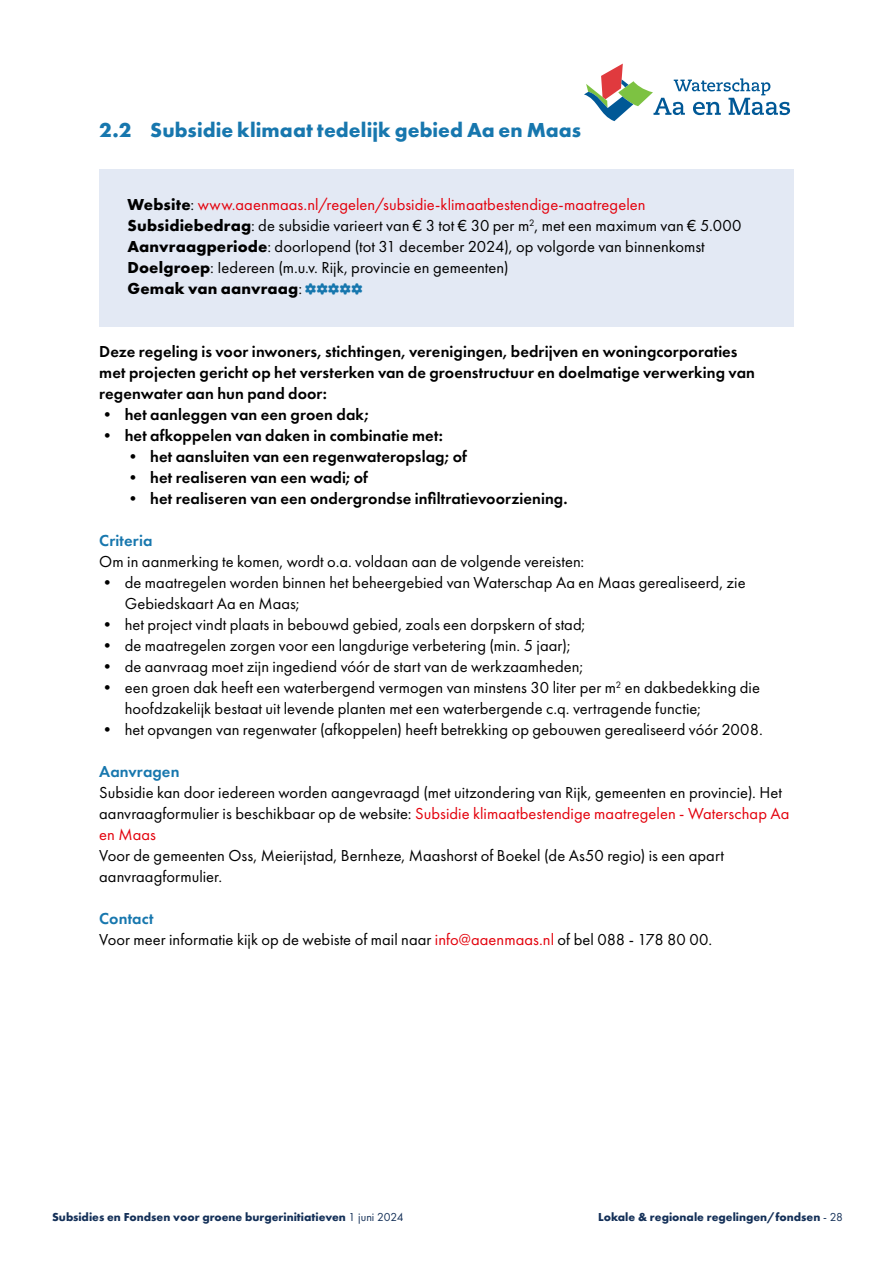
<style>
.page{position:relative;width:893px;height:1263px;background:#fff}
.page>*{position:absolute;margin:0;border:0;box-sizing:border-box;transform-origin:0 0}
.t1{font:700 21px "Futura PT";letter-spacing:.005em;color:#1777ae}
.Platte_tekst_-_11_14_pt{font:16.5px/21px "Futura PT";letter-spacing:.005em;color:#000}
.Platte_tekst_-_11_14_pt-2{font:600 16.5px/21px "Futura PT";letter-spacing:.005em;color:#000}
.Kadertekst_blauw_-_11_14pt{font:16.5px "Futura PT";letter-spacing:.005em;color:#000}
.Kadertekst_blauw_-_11_14pt-2{font:16.5px "Futura PT";letter-spacing:.005em;color:#e3000b}
.Subkop_3_blauw_-_Demi_ZN{font:600 16.5px "Futura PT";letter-spacing:.005em;color:#1777ae}
.Kadertekst_blauw_-_11_14pt-3{font:700 16.5px "Futura PT";letter-spacing:.01em;color:#000}
.t2{font:700 12px "Futura PT";color:#143058}
.s1{font-weight:700;color:#000}
.s2{color:#000}
.s3{font-weight:700}
.s4{font-weight:400}
.s5{color:#e3000b}
</style>
<div class="page">
<div style="left:99px;top:169px;width:695px;height:73px;background:#e3e9f4"></div>
<div style="left:99px;top:232px;width:695px;height:73px;background:#e3e9f4"></div>
<div style="left:99px;top:251px;width:695px;height:75px;background:#e3e9f4"></div>
<svg style="left:584px;top:64px;width:206px;height:57px"></svg>
<p class="t1" style="left:99px;top:116px;width:483px">2.2 Subsidie klimaat tedelijk gebied Aa en Maas</p>
<p class="Kadertekst_blauw_-_11_14pt-2" style="left:128px;top:195px;width:520px"><span class="s1">Website</span><span class="s2">:</span> www.aaenmaas.nl/regelen/subsidie-klimaatbestendige-maatregelen</p>
<p class="Kadertekst_blauw_-_11_14pt" style="left:128px;top:216px;width:615px"><span class="s3">Subsidiebedrag</span>: de subsidie varieert van € 3 tot € 30 per m<sup>2</sup>, met een maximum van € 5.000</p>
<p class="Kadertekst_blauw_-_11_14pt" style="left:128px;top:237px;width:579px"><span class="s3">Aanvraagperiode</span>: doorlopend (tot 31 december 2024), op volgorde van binnenkomst</p>
<p class="Kadertekst_blauw_-_11_14pt" style="left:128px;top:258px;width:383px"><span class="s3">Doelgroep</span>: Iedereen (m.u.v. Rijk, provincie en gemeenten)</p>
<p class="Kadertekst_blauw_-_11_14pt-3" style="left:128px;top:278px;width:176px">Gemak van aanvraag<span class="s4">:</span></p>
<p class="Platte_tekst_-_11_14_pt-2" style="left:99px;top:341px;width:657px">Deze regeling is voor inwoners, stichtingen, verenigingen, bedrijven en woningcorporaties met projecten gericht op het versterken van de groenstructuur en doelmatige verwerking van regenwater aan hun pand door:</p>
<p class="Platte_tekst_-_11_14_pt-2" style="left:99px;top:404px;width:271px"><span class="s4">•</span> het aanleggen van een groen dak;</p>
<p class="Platte_tekst_-_11_14_pt-2" style="left:99px;top:425px;width:345px"><span class="s4">•</span> het afkoppelen van daken in combinatie met:</p>
<p class="Platte_tekst_-_11_14_pt-2" style="left:125px;top:446px;width:344px"><span class="s4">•</span> het aansluiten van een regenwateropslag; of</p>
<p class="Platte_tekst_-_11_14_pt-2" style="left:125px;top:467px;width:245px"><span class="s4">•</span> het realiseren van een wadi; of</p>
<p class="Platte_tekst_-_11_14_pt-2" style="left:125px;top:488px;width:444px"><span class="s4">•</span> het realiseren van een ondergrondse infiltratievoorziening.</p>
<p class="Subkop_3_blauw_-_Demi_ZN" style="left:99px;top:530px;width:55px">Criteria</p>
<p class="Platte_tekst_-_11_14_pt" style="left:99px;top:551px;width:486px">Om in aanmerking te komen, wordt o.a. voldaan aan de volgende vereisten:</p>
<p class="Platte_tekst_-_11_14_pt" style="left:125px;top:572px;width:622px;text-indent:-26px">• de maatregelen worden binnen het beheergebied van Waterschap Aa en Maas gerealiseerd, zie<br>Gebiedskaart Aa en Maas;</p>
<p class="Platte_tekst_-_11_14_pt" style="left:99px;top:614px;width:488px">• het project vindt plaats in bebouwd gebied, zoals een dorpskern of stad;</p>
<p class="Platte_tekst_-_11_14_pt" style="left:99px;top:635px;width:473px">• de maatregelen zorgen voor een langdurige verbetering (min. 5 jaar);</p>
<p class="Platte_tekst_-_11_14_pt" style="left:99px;top:656px;width:485px">• de aanvraag moet zijn ingediend vóór de start van de werkzaamheden;</p>
<p class="Platte_tekst_-_11_14_pt" style="left:125px;top:677px;width:637px;text-indent:-26px">• een groen dak heeft een waterbergend vermogen van minstens 30 liter per m<sup>2</sup> en dakbedekking die hoofdzakelijk bestaat uit levende planten met een waterbergende c.q. vertragende functie;</p>
<p class="Platte_tekst_-_11_14_pt" style="left:99px;top:719px;width:665px">• het opvangen van regenwater (afkoppelen) heeft betrekking op gebouwen gerealiseerd vóór 2008.</p>
<p class="Subkop_3_blauw_-_Demi_ZN" style="left:99px;top:761px;width:82px">Aanvragen</p>
<p class="Platte_tekst_-_11_14_pt" style="left:99px;top:782px;width:692px">Subsidie kan door iedereen worden aangevraagd (met uitzondering van Rijk, gemeenten en provincie). Het aanvraagformulier is beschikbaar op de website: <span class="s5">Subsidie klimaatbestendige maatregelen - Waterschap Aa en Maas<br></span>Voor de gemeenten Oss, Meierijstad, Bernheze, Maashorst of Boekel (de As50 regio) is een apart aanvraagformulier.</p>
<p class="Subkop_3_blauw_-_Demi_ZN" style="left:99px;top:908px;width:56px">Contact</p>
<p class="Platte_tekst_-_11_14_pt" style="left:99px;top:929px;width:614px">Voor meer informatie kijk op de webiste of mail naar <span class="s5">info@aaenmaas.nl</span> of bel 088 - 178 80 00.</p>
<p class="t2" style="left:52px;top:1209px;width:353px">Subsidies en Fondsen voor groene burgerinitiatieven <span class="s4">1 juni 2024</span></p>
<p class="t2" style="left:598px;top:1209px;width:246px">Lokale &amp; regionale regelingen/fondsen <span class="s4">- 28</span></p>
</div>
